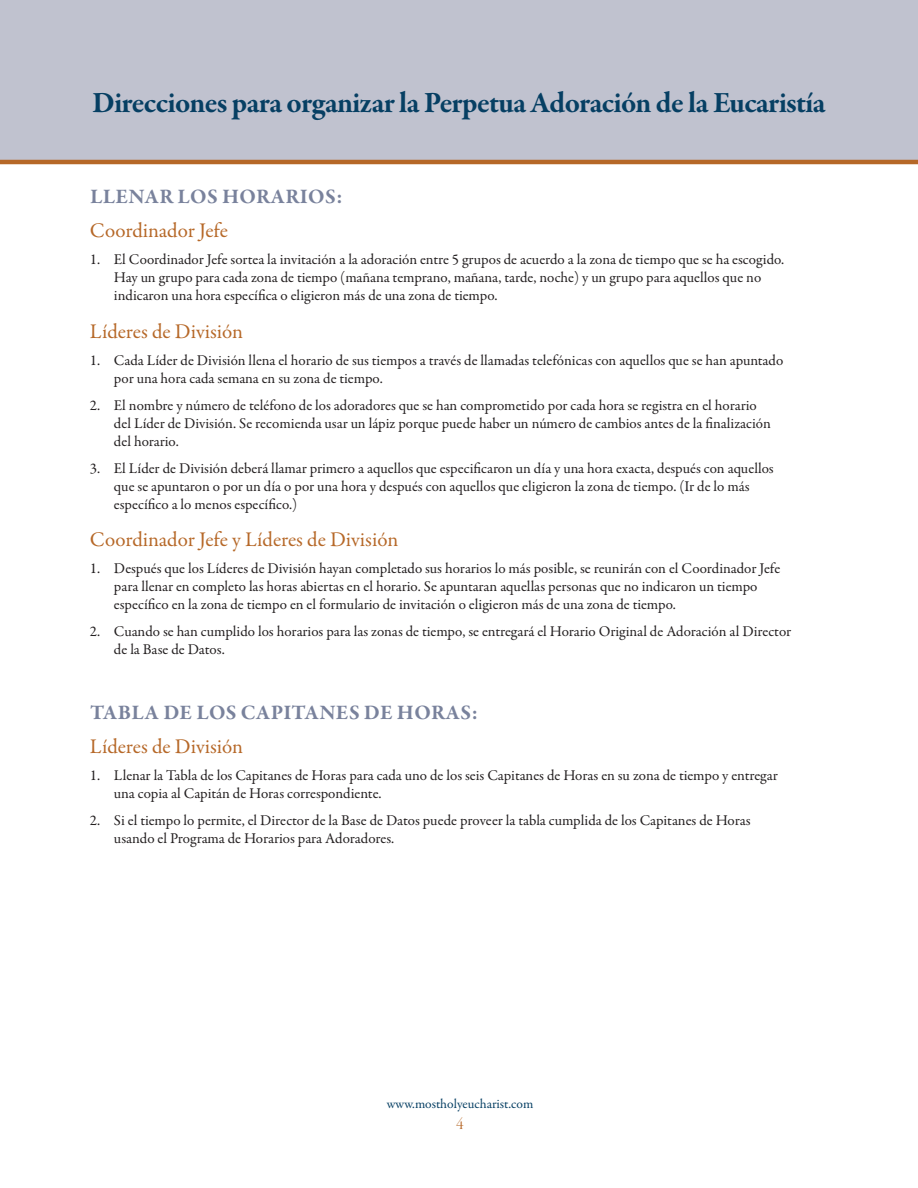
<style>
.page{position:relative;width:918px;height:1188px;background:#fff}
.page>*{position:absolute;margin:0;border:0;box-sizing:border-box;transform-origin:0 0}
.t1{font:700 30px "Garamond Premr Pro";letter-spacing:-.025em;color:#063f63}
.t2{font:21px "Garamond Premr Pro";color:#b66828}
.t3{font:700 21px "Garamond Premr Pro";letter-spacing:.015em;color:#79829c}
.t4{font:18px "Garamond Premr Pro Lt Disp";color:#b66828}
.t5{font:15px/18px "Garamond Premr Pro";color:#231f20}
.t6{font:13.5px "Garamond Premr Pro";color:#063f63}
</style>
<div class="page">
<div style="left:0;top:0;width:918px;height:164px;background:#c0c2cf"></div>
<h1 class="t1" style="left:92px;top:84px;width:735px">Direcciones para organizar la Perpetua Adoración de la Eucaristía</h1>
<h2 class="t3" style="left:90px;top:184px;width:254px">LLENAR LOS HORARIOS:</h2>
<h2 class="t2" style="left:90px;top:218px;width:140px">Coordinador Jefe</h2>
<p class="t5" style="left:114px;top:251px;width:672px;text-indent:-24px">1. El Coordinador Jefe sortea la invitación a la adoración entre 5 grupos de acuerdo a la zona de tiempo que se ha escogido.<br>Hay un grupo para cada zona de tiempo (mañana temprano, mañana, tarde, noche) y un grupo para aquellos que no indicaron una hora específica o eligieron más de una zona de tiempo.</p>
<h2 class="t2" style="left:90px;top:319px;width:155px">Líderes de División</h2>
<p class="t5" style="left:114px;top:352px;width:671px;text-indent:-24px">1. Cada Líder de División llena el horario de sus tiempos a través de llamadas telefónicas con aquellos que se han apuntado por una hora cada semana en su zona de tiempo.</p>
<p class="t5" style="left:114px;top:397px;width:658px;text-indent:-24px">2. El nombre y número de teléfono de los adoradores que se han comprometido por cada hora se registra en el horario del Líder de División. Se recomienda usar un lápiz porque puede haber un número de cambios antes de la finalización del horario.</p>
<p class="t5" style="left:114px;top:460px;width:661px;text-indent:-24px">3. El Líder de División deberá llamar primero a aquellos que especificaron un día y una hora exacta, después con aquellos que se apuntaron o por un día o por una hora y después con aquellos que eligieron la zona de tiempo. (Ir de lo más específico a lo menos específico.)</p>
<h2 class="t2" style="left:90px;top:527px;width:310px">Coordinador Jefe y Líderes de División</h2>
<p class="t5" style="left:114px;top:560px;width:668px;text-indent:-24px">1. Después que los Líderes de División hayan completado sus horarios lo más posible, se reunirán con el Coordinador Jefe para llenar en completo las horas abiertas en el horario. Se apuntaran aquellas personas que no indicaron un tiempo específico en la zona de tiempo en el formulario de invitación o eligieron más de una zona de tiempo.</p>
<p class="t5" style="left:114px;top:623px;width:679px;text-indent:-24px">2. Cuando se han cumplido los horarios para las zonas de tiempo, se entregará el Horario Original de Adoración al Director de la Base de Datos.</p>
<h2 class="t3" style="left:90px;top:699px;width:390px">TABLA DE LOS CAPITANES DE HORAS:</h2>
<h2 class="t2" style="left:90px;top:734px;width:155px">Líderes de División</h2>
<p class="t5" style="left:114px;top:767px;width:665px;text-indent:-24px">1. Llenar la Tabla de los Capitanes de Horas para cada uno de los seis Capitanes de Horas en su zona de tiempo y entregar una copia al Capitán de Horas correspondiente.</p>
<p class="t5" style="left:114px;top:812px;width:638px;text-indent:-24px">2. Si el tiempo lo permite, el Director de la Base de Datos puede proveer la tabla cumplida de los Capitanes de Horas usando el Programa de Horarios para Adoradores.</p>
<p class="t6" style="left:387px;top:1095px;width:148px">www.mostholyeucharist.com</p>
<p class="t4" style="left:456px;top:1114px;width:9px">4</p>
</div>
